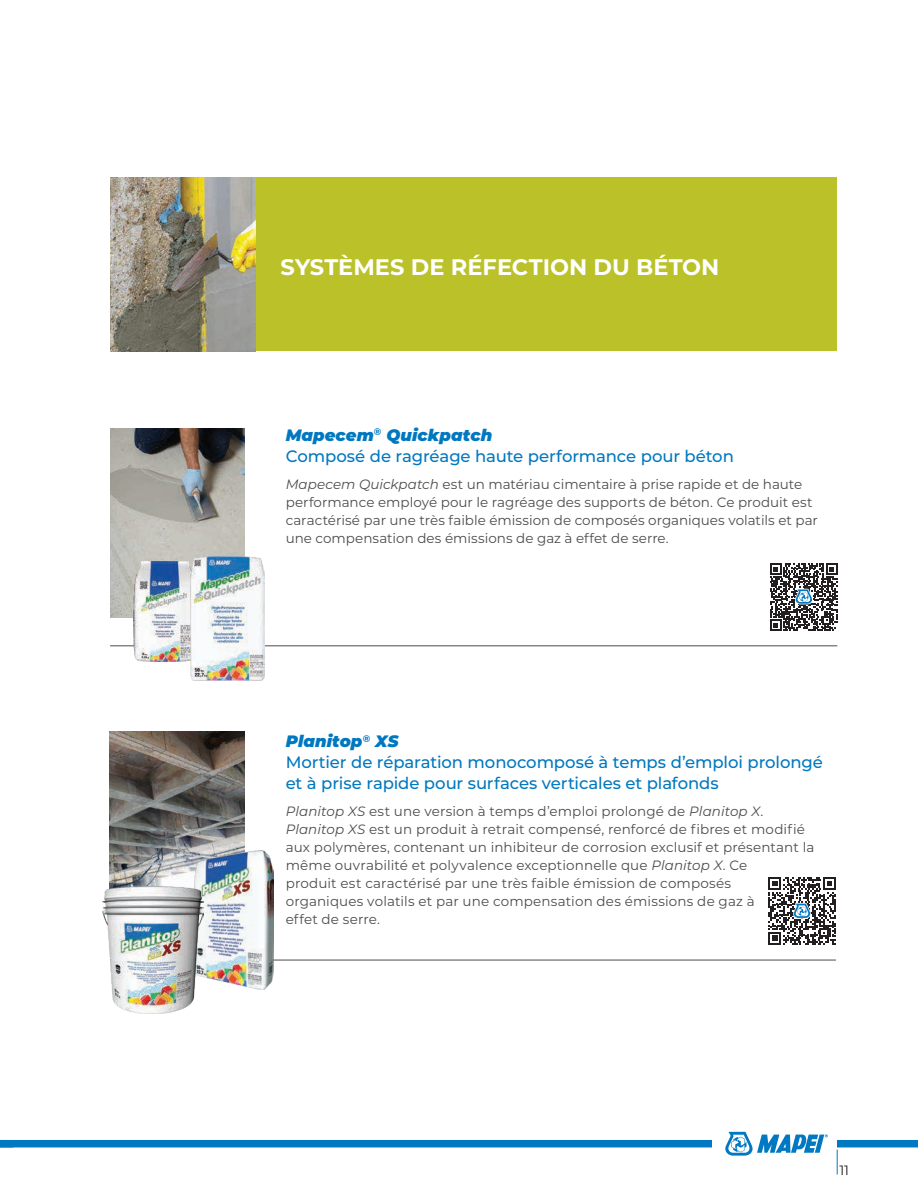
<style>
.page{position:relative;width:918px;height:1188px;background:#fff}
.page>*{position:absolute;margin:0;border:0;box-sizing:border-box;transform-origin:0 0}
.t1{font:700 22.5px "Montserrat";color:#fff}
.t2{font:500 16.5px/21px "Montserrat";letter-spacing:-.005em;color:#0078c0}
.t3{font:13.5px/18px "Montserrat";letter-spacing:.005em;color:#4b4c4d}
.t4{font:13.5px "Montserrat";color:#231f20}
.s1{font-weight:900;font-style:italic}
.s2{font-style:italic}
</style>
<div class="page">
<div style="left:0;top:1140px;width:918px;height:7px;background:#0079c2"></div>
<div style="left:712px;top:1132px;width:125px;height:24px;background:#fff"></div>
<svg style="left:725px;top:1132px;width:103px;height:24px"></svg>
<svg style="left:837px;top:1150px;width:1px;height:24px"></svg>
<hr style="left:110px;top:645px;width:727px;height:1px;background:#4b4c4d">
<img style="left:110px;top:429px;width:134px;height:189px">
<img style="left:134px;top:562px;width:57px;height:100px">
<img style="left:191px;top:557px;width:74px;height:123px">
<div style="left:110px;top:178px;width:727px;height:173px;background:#bac129"></div>
<img style="left:110px;top:178px;width:146px;height:173px">
<svg style="left:770px;top:563px;width:67px;height:68px"></svg>
<svg style="left:768px;top:877px;width:68px;height:68px"></svg>
<hr style="left:110px;top:960px;width:726px;height:1px;background:#4b4c4d">
<img style="left:110px;top:731px;width:135px;height:155px">
<img style="left:195px;top:851px;width:78px;height:139px">
<img style="left:103px;top:886px;width:101px;height:128px">
<h1 class="t1" style="left:281px;top:251px;width:440px">SYSTÈMES DE RÉFECTION DU BÉTON</h1>
<p class="t2" style="left:286px;top:424px;width:450px"><span class="s1">Mapecem</span><sup>®</sup> <span class="s1">Quickpatch<br></span>Composé de ragréage haute performance pour béton</p>
<p class="t3" style="left:286px;top:475px;width:534px"><span class="s2">Mapecem Quickpatch</span> est un matériau cimentaire à prise rapide et de haute performance employé pour le ragréage des supports de béton. Ce produit est caractérisé par une très faible émission de composés organiques volatils et par une compensation des émissions de gaz à effet de serre.</p>
<p class="t2" style="left:286px;top:730px;width:539px"><span class="s1">Planitop</span><sup>®</sup> <span class="s1">XS<br></span>Mortier de réparation monocomposé à temps d’emploi prolongé et à prise rapide pour surfaces verticales et plafonds</p>
<p class="t3" style="left:286px;top:802px;width:530px"><span class="s2">Planitop XS</span> est une version à temps d’emploi prolongé de <span class="s2">Planitop X</span>.<br><span class="s2">Planitop XS</span> est un produit à retrait compensé, renforcé de fibres et modifié aux polymères, contenant un inhibiteur de corrosion exclusif et présentant la même ouvrabilité et polyvalence exceptionnelle que <span class="s2">Planitop X</span>. Ce<br>produit est caractérisé par une très faible émission de composés<br>organiques volatils et par une compensation des émissions de gaz à<br>effet de serre.</p>
<p class="t4" style="left:840px;top:1160px;width:11px">11</p>
</div>
